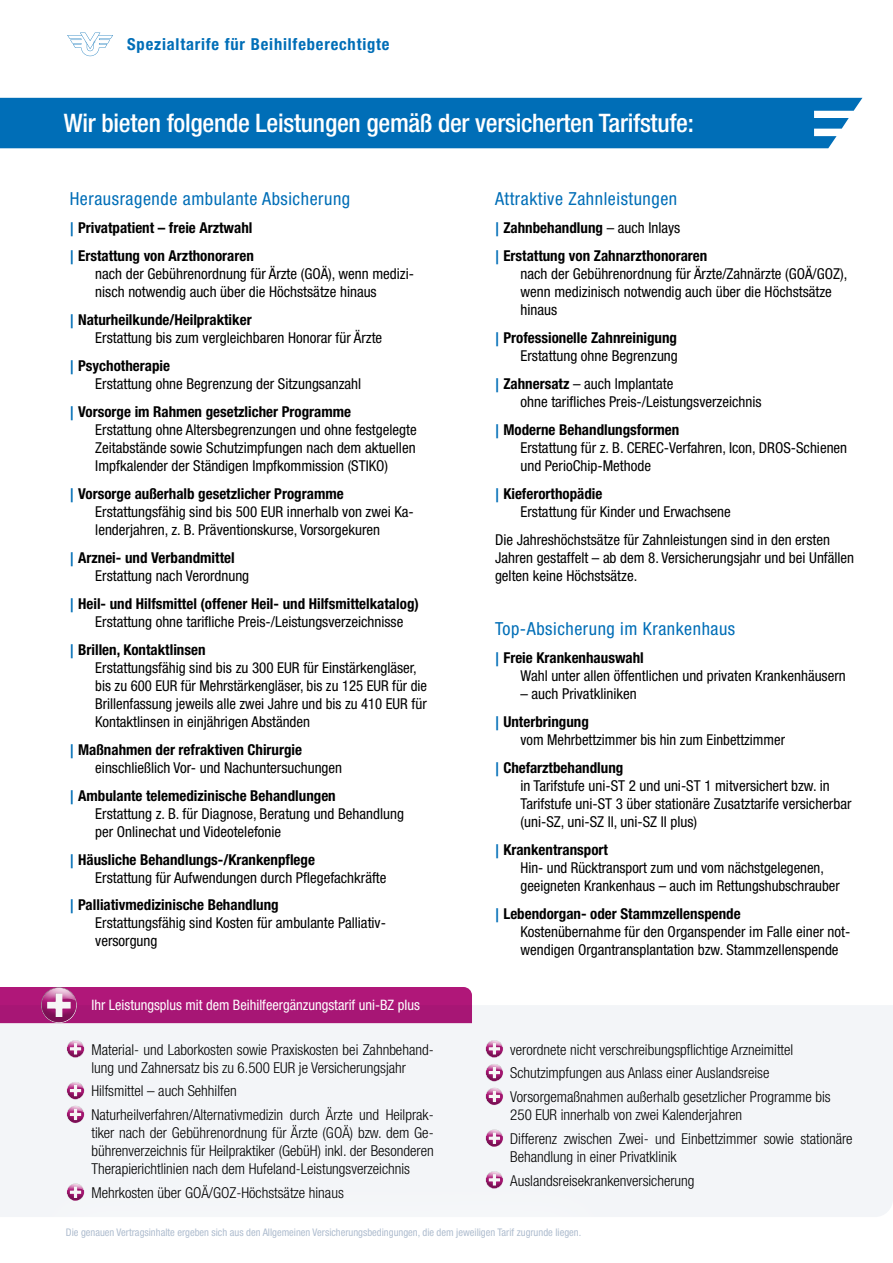
<style>
.page{position:relative;width:893px;height:1263px;background:#fff}
.page>*{position:absolute;margin:0;border:0;box-sizing:border-box;transform-origin:0 0}
.t1{font:500 condensed 25.5px "Helvetica Neue LT Std";letter-spacing:-.01em;color:#fff}
.t2{font:condensed 18px "Helvetica Neue LT Std";letter-spacing:.03em;color:#006eb7}
.t3{font:700 condensed 16.5px "Helvetica Neue LT Std";letter-spacing:.05em;color:#006eb7}
.t4{font:condensed 15px/18px "Helvetica Neue LT Std";color:#000}
.t5{font:300 condensed 15px/23.7px "Helvetica Neue LT Std";color:#000}
.t6{font:700 condensed 15px/27.9px "Helvetica Neue LT Std";color:#000}
.t7{font:condensed 14.4px "Helvetica Neue LT Std";color:#fff}
.t8{font:condensed 10.5px "Helvetica Neue LT Std";color:#afbdcf}
.s1{font-family:"Arial";font-stretch:normal;color:#006eb7}
.s2{font-family:"Arial";font-weight:700;font-stretch:normal;color:#006eb7}
.s3{font-weight:700}
.s4{font-weight:400}
</style>
<div class="page">
<svg style="left:67px;top:33px;width:46px;height:23px"></svg>
<div style="left:0;top:98px;width:862px;height:50px;background:#006eb7"></div>
<div style="left:0;top:1005px;width:893px;height:212px;background:#f3f5f8"></div>
<div style="left:9px;top:1169px;width:628px;height:94px;background:#f5f7f9"></div>
<svg style="left:67px;top:1040px;width:17px;height:18px"></svg>
<div style="left:70px;top:1043px;width:11px;height:12px;background:#000;opacity:.75"></div>
<svg style="left:67px;top:1082px;width:17px;height:17px"></svg>
<div style="left:70px;top:1085px;width:11px;height:11px;background:#000;opacity:.75"></div>
<svg style="left:67px;top:1105px;width:17px;height:18px"></svg>
<div style="left:70px;top:1108px;width:11px;height:12px;background:#000;opacity:.75"></div>
<svg style="left:67px;top:1183px;width:17px;height:18px"></svg>
<div style="left:70px;top:1186px;width:11px;height:12px;background:#000;opacity:.75"></div>
<svg style="left:485px;top:1040px;width:18px;height:18px"></svg>
<div style="left:488px;top:1043px;width:12px;height:12px;background:#000;opacity:.75"></div>
<svg style="left:485px;top:1064px;width:18px;height:17px"></svg>
<div style="left:488px;top:1067px;width:12px;height:11px;background:#000;opacity:.75"></div>
<svg style="left:485px;top:1087px;width:18px;height:18px"></svg>
<div style="left:488px;top:1090px;width:12px;height:12px;background:#000;opacity:.75"></div>
<svg style="left:485px;top:1129px;width:18px;height:18px"></svg>
<div style="left:488px;top:1132px;width:12px;height:12px;background:#000;opacity:.75"></div>
<svg style="left:485px;top:1171px;width:18px;height:18px"></svg>
<div style="left:488px;top:1174px;width:12px;height:12px;background:#000;opacity:.75"></div>
<div style="left:0;top:987px;width:472px;height:36px;background:#a81779"></div>
<div style="left:47px;top:993px;width:24px;height:24px;background:#000;opacity:.75"></div>
<p class="t3" style="left:127px;top:34px;width:264px">Spezialtarife für Beihilfeberechtigte</p>
<h1 class="t1" style="left:64px;top:108px;width:632px">Wir bieten folgende Leistungen gemäß der versicherten Tarifstufe:</h1>
<p class="t2" style="left:70px;top:188px;width:282px">Herausragende ambulante Absicherung</p>
<p class="t6" style="left:70px;top:214px;width:186px"><span class="s1">|</span> Privatpatient – freie Arztwahl <span class="s1">|</span> Erstattung von Arzthonoraren</p>
<p class="t4" style="left:95px;top:265px;width:320px">nach der Gebührenordnung für Ärzte (GOÄ), wenn medizi&shy;nisch notwendig auch über die Höchstsätze hinaus</p>
<p class="t4" style="left:95px;top:311px;width:288px;text-indent:-26px"><span class="s2">|</span> <span class="s3">Naturheilkunde/Heilpraktiker<br></span>Erstattung bis zum vergleichbaren Honorar für Ärzte</p>
<p class="t4" style="left:95px;top:357px;width:267px;text-indent:-26px"><span class="s2">|</span> <span class="s3">Psychotherapie<br></span>Erstattung ohne Begrenzung der Sitzungsanzahl</p>
<p class="t4" style="left:95px;top:403px;width:323px;text-indent:-26px"><span class="s2">|</span> <span class="s3">Vorsorge im Rahmen gesetzlicher Programme<br></span>Erstattung ohne Altersbegrenzungen und ohne festgelegte Zeitabstände sowie Schutzimpfungen nach dem aktuellen Impfkalender der Ständigen Impfkommission (STIKO)</p>
<p class="t4" style="left:95px;top:484px;width:320px;text-indent:-26px"><span class="s2">|</span> <span class="s3">Vorsorge außerhalb gesetzlicher Programme<br></span>Erstattungsfähig sind bis 500 EUR innerhalb von zwei Ka&shy;lenderjahren, z. B. Präventionskurse, Vorsorgekuren</p>
<p class="t4" style="left:95px;top:548px;width:155px;text-indent:-26px"><span class="s2">|</span> <span class="s3">Arznei- und Verbandmittel<br></span>Erstattung nach Verordnung</p>
<p class="t6" style="left:95px;top:594px;width:325px;line-height:18px;text-indent:-26px"><span class="s1">|</span> Heil- und Hilfsmittel (offener Heil- und Hilfsmittelkatalog)<br><span class="s4">Erstattung ohne tarifliche Preis-/Leistungsverzeichnisse</span></p>
<p class="t4" style="left:95px;top:640px;width:333px;text-indent:-26px"><span class="s2">|</span> <span class="s3">Brillen, Kontaktlinsen<br></span>Erstattungsfähig sind bis zu 300 EUR für Einstärkengläser, bis zu 600 EUR für Mehrstärkengläser, bis zu 125 EUR für die Brillenfassung jeweils alle zwei Jahre und bis zu 410 EUR für Kontaktlinsen in einjährigen Abständen</p>
<p class="t4" style="left:95px;top:740px;width:248px;text-indent:-26px"><span class="s2">|</span> <span class="s3">Maßnahmen der refraktiven Chirurgie </span>einschließlich Vor- und Nachuntersuchungen</p>
<p class="t4" style="left:95px;top:786px;width:310px;text-indent:-26px"><span class="s2">|</span> <span class="s3">Ambulante telemedizinische Behandlungen<br></span>Erstattung z. B. für Diagnose, Beratung und Behandlung per Onlinechat und Videotelefonie</p>
<p class="t4" style="left:95px;top:850px;width:293px;text-indent:-26px"><span class="s2">|</span> <span class="s3">Häusliche Behandlungs-/Krankenpflege<br></span>Erstattung für Aufwendungen durch Pflegefachkräfte</p>
<p class="t4" style="left:95px;top:896px;width:292px;text-indent:-26px"><span class="s2">|</span> <span class="s3">Palliativmedizinische Behandlung<br></span>Erstattungsfähig sind Kosten für ambulante Palliativ&shy;versorgung</p>
<p class="t7" style="left:91px;top:996px;width:330px">Ihr Leistungsplus mit dem Beihilfeergänzungstarif uni-BZ plus</p>
<p class="t5" style="left:91px;top:1040px;width:344px;line-height:18px">Material- und Laborkosten sowie Praxiskosten bei Zahnbehand&shy;lung und Zahnersatz bis zu 6.500 EUR je Versicherungsjahr</p>
<p class="t5" style="left:91px;top:1079px;width:344px">Hilfsmittel – auch Sehhilfen<br>Naturheilverfahren/Alternativmedizin durch Ärzte und Heilprak-</p>
<p class="t5" style="left:91px;top:1124px;width:344px;line-height:18px;text-align:justify">tiker nach der Gebührenordnung für Ärzte (GOÄ) bzw. dem Ge&shy;bührenverzeichnis für Heilpraktiker (GebüH) inkl. der Besonderen Therapierichtlinien nach dem Hufeland-Leistungsverzeichnis</p>
<p class="t5" style="left:91px;top:1180px;width:254px">Mehrkosten über GOÄ/GOZ-Höchstsätze hinaus</p>
<p class="t2" style="left:495px;top:188px;width:184px">Attraktive Zahnleistungen</p>
<p class="t6" style="left:495px;top:214px;width:214px"><span class="s1">|</span> Zahnbehandlung <span class="s4">– auch Inlays<br></span><span class="s1">|</span> Erstattung von Zahnarzthonoraren</p>
<p class="t4" style="left:520px;top:265px;width:328px">nach der Gebührenordnung für Ärzte/Zahnärzte (GOÄ/GOZ), wenn medizinisch notwendig auch über die Höchstsätze hinaus</p>
<p class="t6" style="left:495px;top:329px;width:184px;line-height:18px;text-align:right"><span class="s1">|</span> Professionelle Zahnreinigung<br><span class="s4">Erstattung ohne Begrenzung</span></p>
<p class="t4" style="left:520px;top:375px;width:242px;text-indent:-26px"><span class="s2">|</span> <span class="s3">Zahnersatz</span> – auch Implantate<br>ohne tarifliches Preis-/Leistungsverzeichnis</p>
<p class="t4" style="left:520px;top:421px;width:328px;text-indent:-26px"><span class="s2">|</span> <span class="s3">Moderne Behandlungsformen<br></span>Erstattung für z. B. CEREC-Verfahren, Icon, DROS-Schienen und PerioChip-Methode</p>
<p class="t4" style="left:520px;top:484px;width:212px;text-indent:-26px"><span class="s2">|</span> <span class="s3">Kieferorthopädie<br></span>Erstattung für Kinder und Erwachsene</p>
<p class="t4" style="left:495px;top:530px;width:361px">Die Jahreshöchstsätze für Zahnleistungen sind in den ersten<br>Jahren gestaffelt – ab dem 8. Versicherungsjahr und bei Unfällen gelten keine Höchstsätze.</p>
<p class="t2" style="left:495px;top:619px;width:242px">Top-Absicherung im Krankenhaus</p>
<p class="t4" style="left:520px;top:649px;width:327px;text-indent:-26px"><span class="s2">|</span> <span class="s3">Freie Krankenhauswahl<br></span>Wahl unter allen öffentlichen und privaten Krankenhäusern</p>
<p class="t4" style="left:495px;top:680px;width:143px;line-height:27.9px;text-indent:26px">– auch Privatkliniken <span class="s2">|</span> <span class="s3">Unterbringung</span></p>
<p class="t4" style="left:495px;top:726px;width:291px;line-height:27.9px;text-indent:26px">vom Mehrbettzimmer bis hin zum Einbettzimmer <span class="s2">|</span> <span class="s3">Chefarztbehandlung</span></p>
<p class="t4" style="left:520px;top:777px;width:332px">in Tarifstufe uni-ST 2 und uni-ST 1 mitversichert bzw. in<br>Tarifstufe uni-ST 3 über stationäre Zusatztarife versicherbar (uni-SZ, uni-SZ II, uni-SZ II plus)</p>
<p class="t4" style="left:520px;top:841px;width:321px;text-indent:-26px"><span class="s2">|</span> <span class="s3">Krankentransport<br></span>Hin- und Rücktransport zum und vom nächstgelegenen, geeigneten Krankenhaus – auch im Rettungshubschrauber</p>
<p class="t4" style="left:520px;top:905px;width:331px;text-indent:-26px"><span class="s2">|</span> <span class="s3">Lebendorgan- oder Stammzellenspende<br></span>Kostenübernahme für den Organspender im Falle einer not&shy;wendigen Organtransplantation bzw. Stammzellenspende</p>
<p class="t5" style="left:510px;top:1037px;width:322px">verordnete nicht verschreibungspflichtige Arzneimittel<br>Schutzimpfungen aus Anlass einer Auslandsreise<br>Vorsorgemaßnahmen außerhalb gesetzlicher Programme bis</p>
<p class="t5" style="left:510px;top:1103px;width:344px">250 EUR innerhalb von zwei Kalenderjahren<br>Differenz zwischen Zwei- und Einbettzimmer sowie stationäre</p>
<p class="t5" style="left:510px;top:1144px;width:186px">Behandlung in einer Privatklinik<br>Auslandsreisekrankenversicherung</p>
<p class="t8" style="left:66px;top:1226px;width:517px">Die genauen Vertragsinhalte ergeben sich aus den Allgemeinen Versicherungsbedingungen, die dem jeweiligen Tarif zugrunde liegen.</p>
</div>
